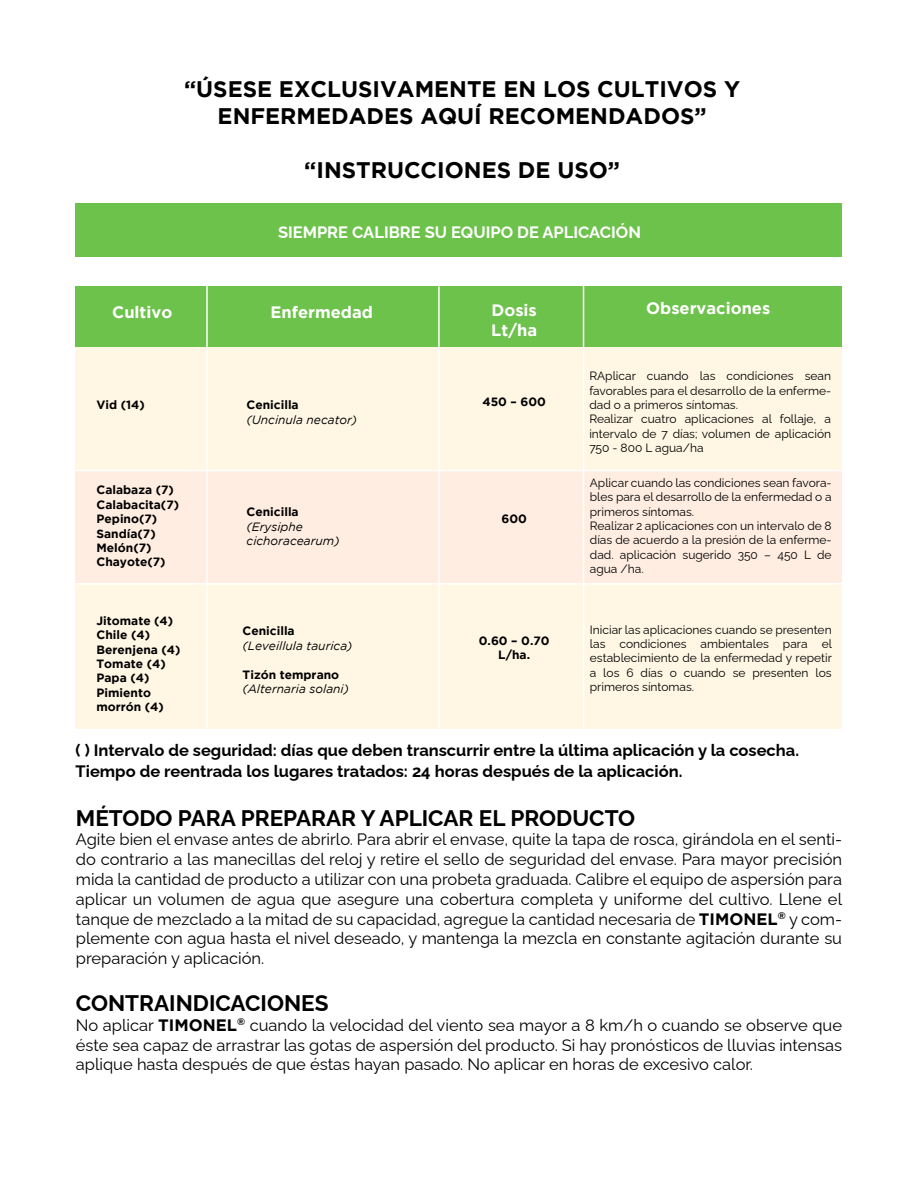
<style>
.page{position:relative;width:918px;height:1188px;background:#fff}
.page>*{position:absolute;margin:0;border:0;box-sizing:border-box;transform-origin:0 0}
.t1{font:700 22.5px/27px "Gotham";color:#000;text-align:center}
.t2{font:700 22.5px "Raleway";color:#000}
.t3{font:16.5px/19.8px "Raleway";color:#000;text-align:justify}
.t4{font:700 16.5px/21px "Raleway";color:#000}
.t5{font:700 16.5px/19.8px "Gotham";color:#fff}
.t6{font:700 16.5px "Raleway";color:#fff}
.t7{font:12px/14.4px "Raleway";color:#000}
.t8{font:700 12px/14.4px "Gotham";color:#000}
.t9{font:italic 12px/14.4px "Gotham";color:#000}
.s1{font-family:"Gotham";font-weight:700}
</style>
<div class="page">
<div style="left:76px;top:203px;width:766px;height:53px;background:#6cc24a"></div>
<div style="left:76px;top:331px;width:766px;height:139px;background:#fff6e4"></div>
<div style="left:76px;top:584px;width:766px;height:144px;background:#fff6e4"></div>
<div style="left:76px;top:470px;width:766px;height:114px;background:#ffede1"></div>
<div style="left:76px;top:286px;width:766px;height:60px;background:#6cc24a"></div>
<hr style="left:206px;top:286px;width:2px;height:664px;background:#fff">
<hr style="left:583px;top:286px;width:1px;height:664px;background:#fff">
<hr style="left:438px;top:286px;width:2px;height:664px;background:#fff">
<hr style="left:76px;top:470px;width:766px;height:1px;background:#fff">
<hr style="left:76px;top:583px;width:766px;height:2px;background:#fff">
<h1 class="t1" style="left:184px;top:75px;width:558px">“ÚSESE EXCLUSIVAMENTE EN LOS CULTIVOS Y<br>ENFERMEDADES AQUÍ RECOMENDADOS”</h1>
<h1 class="t1" style="left:304px;top:156px;width:317px">“INSTRUCCIONES DE USO”</h1>
<p class="t6" style="left:278px;top:220px;width:365px">SIEMPRE CALIBRE SU EQUIPO DE APLICACIÓN</p>
<p class="t5" style="left:270px;top:302px;width:104px">Enfermedad</p>
<p class="t5" style="left:646px;top:298px;width:126px">Observaciones</p>
<p class="t5" style="left:112px;top:302px;width:62px">Cultivo</p>
<p class="t5" style="left:491px;top:300px;width:47px">Dosis<br>Lt/ha</p>
<p class="t8" style="left:97px;top:398px;width:50px">Vid (14)</p>
<p class="t8" style="left:97px;top:483px;width:84px">Calabaza (7)<br>Calabacita(7)<br>Pepino(7)<br>Sandía(7)<br>Melón(7)<br>Chayote(7)</p>
<p class="t8" style="left:97px;top:613px;width:85px">Jitomate (4)<br>Chile (4)<br>Berenjena (4)<br>Tomate (4)<br>Papa (4)<br>Pimiento morrón (4)</p>
<p class="t8" style="left:247px;top:398px;width:54px">Cenicilla</p>
<p class="t9" style="left:247px;top:412px;width:112px">(Uncinula necator)</p>
<p class="t8" style="left:247px;top:505px;width:54px">Cenicilla</p>
<p class="t9" style="left:247px;top:519px;width:94px">(Erysiphe cichoracearum)</p>
<p class="t8" style="left:243px;top:624px;width:54px">Cenicilla</p>
<p class="t9" style="left:243px;top:638px;width:111px">(Leveillula taurica)</p>
<p class="t8" style="left:243px;top:667px;width:98px">Tizón temprano</p>
<p class="t9" style="left:243px;top:682px;width:108px">(Alternaria solani)</p>
<p class="t8" style="left:482px;top:394px;width:65px">450 – 600</p>
<p class="t8" style="left:501px;top:512px;width:27px">600</p>
<p class="t8" style="left:479px;top:633px;width:72px;text-align:center">0.60 – 0.70<br>L/ha.</p>
<p class="t7" style="left:589px;top:368px;width:243px">RAplicar cuando las condiciones sean favorables para el desarrollo de la enferme&shy;dad o a primeros síntomas.<br>Realizar cuatro aplicaciones al follaje, a intervalo de 7 días; volumen de aplicación 750 - 800 L agua/ha</p>
<p class="t7" style="left:590px;top:474px;width:243px">Aplicar cuando las condiciones sean favora&shy;bles para el desarrollo de la enfermedad o a primeros síntomas.<br>Realizar 2 aplicaciones con un intervalo de 8 días de acuerdo a la presión de la enferme&shy;dad. aplicación sugerido 350 – 450 L de agua /ha.</p>
<p class="t7" style="left:590px;top:621px;width:244px;text-align:justify">Iniciar las aplicaciones cuando se presenten las condiciones ambientales para el establecimiento de la enfermedad y repetir a los 6 días o cuando se presenten los primeros síntomas.</p>
<p class="t4" style="left:76px;top:738px;width:725px">( ) Intervalo de seguridad: días que deben transcurrir entre la última aplicación y la cosecha.<br>Tiempo de reentrada los lugares tratados: 24 horas después de la aplicación.</p>
<h1 class="t2" style="left:76px;top:800px;width:561px">MÉTODO PARA PREPARAR Y APLICAR EL PRODUCTO</h1>
<p class="t3" style="left:76px;top:828px;width:768px">Agite bien el envase antes de abrirlo. Para abrir el envase, quite la tapa de rosca, girándola en el senti&shy;do contrario a las manecillas del reloj y retire el sello de seguridad del envase. Para mayor precisión mida la cantidad de producto a utilizar con una probeta graduada. Calibre el equipo de aspersión para aplicar un volumen de agua que asegure una cobertura completa y uniforme del cultivo. Llene el tanque de mezclado a la mitad de su capacidad, agregue la cantidad necesaria de <span class="s1">TIMONEL</span><sup>®</sup> y com&shy;plemente con agua hasta el nivel deseado, y mantenga la mezcla en constante agitación durante su preparación y aplicación.</p>
<h1 class="t2" style="left:76px;top:986px;width:254px">CONTRAINDICACIONES</h1>
<p class="t3" style="left:76px;top:1013px;width:768px">No aplicar <span class="s1">TIMONEL</span><sup>®</sup> cuando la velocidad del viento sea mayor a 8 km/h o cuando se observe que éste sea capaz de arrastrar las gotas de aspersión del producto. Si hay pronósticos de lluvias intensas aplique hasta después de que éstas hayan pasado. No aplicar en horas de excesivo calor.</p>
</div>
